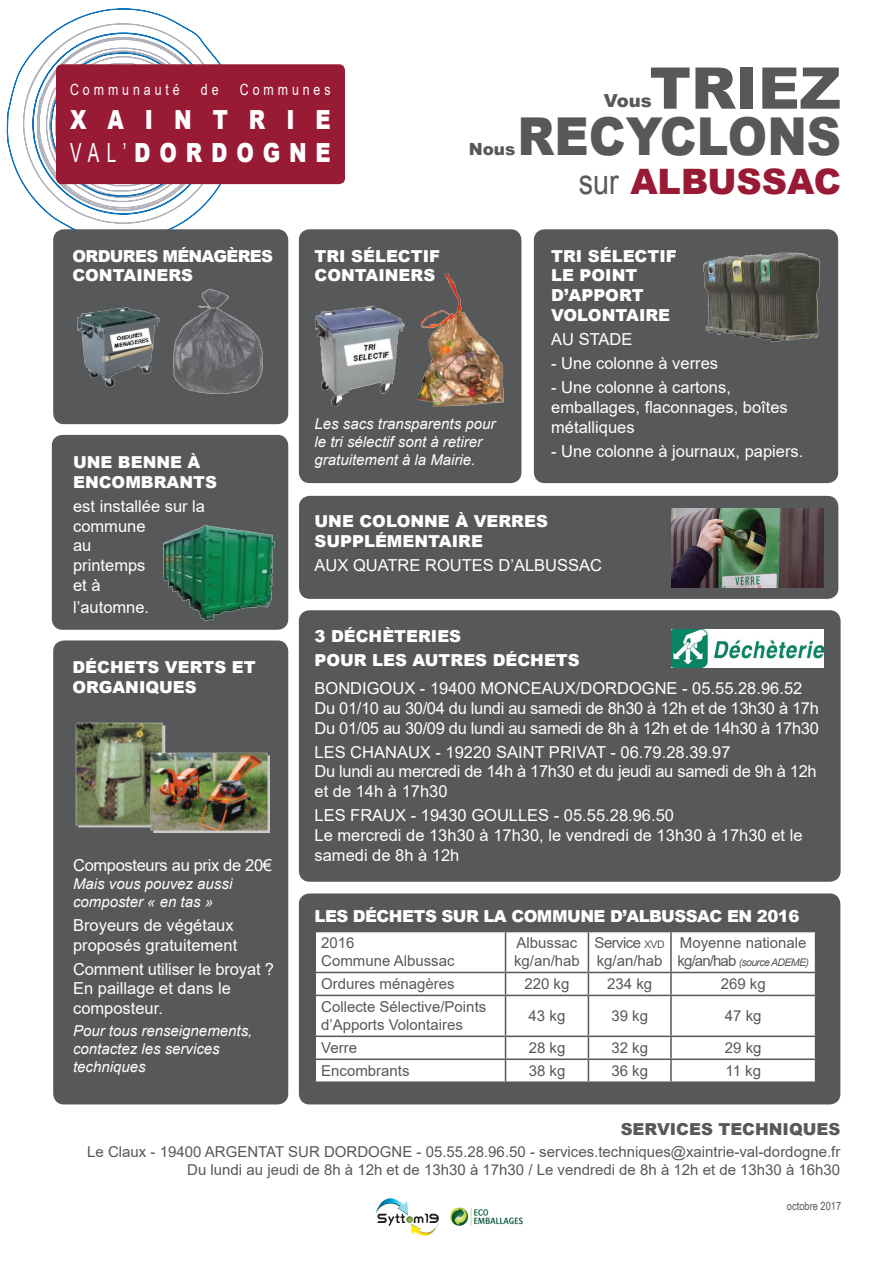
<style>
.page{position:relative;width:893px;height:1263px;background:#fff}
.page>*{position:absolute;margin:0;border:0;box-sizing:border-box;transform-origin:0 0}
.t1{font:900 57.45px "Arial";color:#57585a}
.t2{font:900 52.2px "Arial";color:#57585a;scale:.91 1}
.t3{font:900 35.1px "Arial";color:#981a35}
.t4{font:900 26.4px/33.2px "Arial";letter-spacing:.71em;color:#fff;scale:.8 1}
.t5{font:900 18px "Arial";color:#57585a}
.t6{font:900 16.8px "Arial";color:#57585a}
.t7{font:16.5px/19.8px "Arial";color:#fff}
.t8{font:16.5px/19.8px "Arial";letter-spacing:-.02em;color:#fff}
.t9{font:900 16.5px/19.8px "Arial";color:#fff}
.t10{font:900 16.5px "Arial";letter-spacing:-.03em;color:#fff}
.t11{font:900 16.5px/19.8px "Arial";letter-spacing:-.04em;color:#fff}
.t12{font:900 16.5px "Arial";color:#57585a}
.t13{font:15.45px "Arial";letter-spacing:.32em;color:#fff;scale:.8 1}
.t14{font:15px/18px "Arial";color:#57585a}
.t15{font:italic 15px/18px "Arial";color:#fff}
.t16{font:15px/18px "Arial";letter-spacing:-.04em;color:#57585a}
.t17{font:11.25px "Arial Narrow";color:#57585a}
.t18{font:italic 10.5px "Arial";letter-spacing:-.06em;color:#57585a}
.s1{font-family:"Arial Narrow";font-weight:400}
.s2{font-family:"Arial Narrow";font-weight:400;color:#57585a}
.s3{font-size:10.5px}
.s4{font-style:normal;font-size:15px}
</style>
<div class="page">
<svg style="left:6px;top:8px;width:233px;height:221px"></svg>
<svg style="left:23px;top:23px;width:200px;height:201px"></svg>
<div style="left:56px;top:64px;width:289px;height:120px;background:#981a35;border-radius:6px"></div>
<div style="left:301px;top:612px;width:537px;height:267px;background:#57585a;border-radius:9px"></div>
<div style="left:299px;top:610px;width:542px;height:272px;border:4px solid #57585a;border-radius:9px"></div>
<div style="left:55px;top:643px;width:231px;height:459px;background:#57585a;border-radius:9px"></div>
<div style="left:53px;top:640px;width:235px;height:464px;border:4px solid #57585a;border-radius:9px"></div>
<div style="left:55px;top:232px;width:231px;height:190px;background:#57585a;border-radius:9px"></div>
<div style="left:53px;top:229px;width:235px;height:195px;border:4px solid #57585a;border-radius:9px"></div>
<div style="left:54px;top:437px;width:232px;height:190px;background:#57585a;border-radius:9px"></div>
<div style="left:52px;top:435px;width:236px;height:195px;border:4px solid #57585a;border-radius:9px"></div>
<div style="left:301px;top:232px;width:218px;height:249px;background:#57585a;border-radius:9px"></div>
<div style="left:299px;top:229px;width:222px;height:254px;border:4px solid #57585a;border-radius:9px"></div>
<div style="left:536px;top:232px;width:300px;height:249px;background:#57585a;border-radius:9px"></div>
<div style="left:534px;top:229px;width:304px;height:254px;border:4px solid #57585a;border-radius:9px"></div>
<div style="left:301px;top:896px;width:537px;height:206px;background:#57585a;border-radius:9px"></div>
<div style="left:299px;top:893px;width:541px;height:211px;border:4px solid #57585a;border-radius:9px"></div>
<div style="left:301px;top:498px;width:535px;height:99px;background:#57585a;border-radius:9px"></div>
<div style="left:299px;top:496px;width:539px;height:103px;border:4px solid #57585a;border-radius:9px"></div>
<img style="left:672px;top:508px;width:151px;height:79px">
<div style="left:316px;top:932px;width:499px;height:149px;background:#fff"></div>
<hr style="left:505px;top:932px;width:1px;height:40px;background:#57585a">
<hr style="left:588px;top:932px;width:1px;height:40px;background:#57585a">
<hr style="left:670px;top:932px;width:2px;height:40px;background:#57585a">
<hr style="left:314px;top:972px;width:191px;height:1px;background:#57585a">
<hr style="left:505px;top:972px;width:83px;height:1px;background:#57585a">
<svg style="left:505px;top:973px;width:1px;height:22px"></svg>
<hr style="left:588px;top:972px;width:83px;height:1px;background:#57585a">
<svg style="left:588px;top:973px;width:1px;height:22px"></svg>
<hr style="left:671px;top:972px;width:145px;height:1px;background:#57585a">
<hr style="left:670px;top:973px;width:2px;height:22px;background:#57585a">
<hr style="left:314px;top:995px;width:191px;height:1px;background:#57585a">
<hr style="left:505px;top:995px;width:83px;height:1px;background:#57585a">
<hr style="left:505px;top:996px;width:1px;height:39px;background:#57585a">
<hr style="left:588px;top:995px;width:83px;height:1px;background:#57585a">
<hr style="left:588px;top:996px;width:1px;height:39px;background:#57585a">
<hr style="left:671px;top:995px;width:145px;height:1px;background:#57585a">
<hr style="left:670px;top:996px;width:2px;height:39px;background:#57585a">
<hr style="left:314px;top:1035px;width:191px;height:2px;background:#57585a">
<hr style="left:505px;top:1035px;width:83px;height:2px;background:#57585a">
<hr style="left:588px;top:1035px;width:83px;height:2px;background:#57585a">
<hr style="left:671px;top:1035px;width:145px;height:2px;background:#57585a">
<hr style="left:670px;top:1037px;width:2px;height:21px;background:#57585a">
<hr style="left:314px;top:1058px;width:191px;height:2px;background:#57585a">
<hr style="left:505px;top:1058px;width:83px;height:2px;background:#57585a">
<svg style="left:505px;top:1037px;width:1px;height:44px"></svg>
<hr style="left:588px;top:1058px;width:83px;height:2px;background:#57585a">
<svg style="left:588px;top:1037px;width:1px;height:44px"></svg>
<hr style="left:671px;top:1058px;width:145px;height:2px;background:#57585a">
<hr style="left:670px;top:1060px;width:2px;height:21px;background:#57585a">
<img style="left:75px;top:722px;width:91px;height:106px">
<img style="left:149px;top:752px;width:120px;height:80px">
<img style="left:672px;top:630px;width:151px;height:38px">
<img style="left:77px;top:307px;width:83px;height:81px">
<img style="left:173px;top:288px;width:90px;height:106px">
<img style="left:315px;top:305px;width:90px;height:102px">
<img style="left:419px;top:273px;width:85px;height:134px">
<img style="left:703px;top:252px;width:117px;height:90px">
<img style="left:150px;top:525px;width:139px;height:104px">
<img style="left:450px;top:1207px;width:73px;height:19px">
<svg style="left:376px;top:1198px;width:63px;height:38px"></svg>
<p class="t13" style="left:70px;top:79px;width:139px">Communauté</p>
<p class="t13" style="left:201px;top:79px;width:24px">d e</p>
<p class="t13" style="left:240px;top:79px;width:115px">Communes</p>
<h3 class="t4" style="left:70px;top:102px;width:327px">XAINTRIE<br><span class="s1">VAL’</span>DORDOGNE</h3>
<h1 class="t1" style="left:650px;top:46px;width:193px">TRIEZ</h1>
<p class="t5" style="left:604px;top:88px;width:50px">Vous</p>
<h2 class="t2" style="left:518px;top:99px;width:357px">RECYCLONS</h2>
<p class="t6" style="left:469px;top:136px;width:48px">Nous</p>
<h3 class="t3" style="left:579px;top:156px;width:264px"><span class="s2">sur</span> ALBUSSAC</h3>
<p class="t9" style="left:551px;top:245px;width:127px">TRI SÉLECTIF<br>LE POINT<br>D’APPORT<br>VOLONTAIRE</p>
<p class="t7" style="left:551px;top:329px;width:83px">AU STADE</p>
<p class="t7" style="left:551px;top:353px;width:168px">- Une colonne à verres</p>
<p class="t7" style="left:551px;top:377px;width:238px">- Une colonne à cartons, emballages, flaconnages, boîtes métalliques</p>
<p class="t7" style="left:551px;top:441px;width:254px">- Une colonne à journaux, papiers.</p>
<p class="t11" style="left:72px;top:245px;width:202px">ORDURES MÉNAGÈRES<br>CONTAINERS</p>
<p class="t9" style="left:314px;top:245px;width:127px">TRI SÉLECTIF<br>CONTAINERS</p>
<p class="t15" style="left:314px;top:415px;width:182px">Les sacs transparents pour le tri sélectif sont à retirer gratuitement à la Mairie.</p>
<p class="t9" style="left:73px;top:452px;width:145px">UNE BENNE À<br>ENCOMBRANTS</p>
<p class="t7" style="left:73px;top:496px;width:134px">est installée sur la commune<br>au<br>printemps<br>et à</p>
<p class="t7" style="left:73px;top:597px;width:78px">l’automne.</p>
<p class="t9" style="left:314px;top:511px;width:235px">UNE COLONNE À VERRES<br>SUPPLÉMENTAIRE</p>
<p class="t7" style="left:314px;top:555px;width:289px">AUX QUATRE ROUTES D’ALBUSSAC</p>
<p class="t9" style="left:72px;top:657px;width:185px">DÉCHETS VERTS ET<br>ORGANIQUES</p>
<p class="t8" style="left:73px;top:855px;width:201px">Composteurs au prix de 20€</p>
<p class="t15" style="left:73px;top:875px;width:161px">Mais vous pouvez aussi composter « en tas »</p>
<p class="t7" style="left:73px;top:915px;width:166px">Broyeurs de végétaux proposés gratuitement</p>
<p class="t7" style="left:73px;top:959px;width:202px">Comment utiliser le broyat ?<br>En paillage et dans le composteur.</p>
<p class="t15" style="left:73px;top:1022px;width:181px">Pour tous renseignements, contactez les services techniques</p>
<p class="t9" style="left:314px;top:623px;width:267px;line-height:24px">3 DÉCHÈTERIES<br>POUR LES AUTRES DÉCHETS</p>
<p class="t8" style="left:314px;top:678px;width:506px">BONDIGOUX - 19400 MONCEAUX/DORDOGNE - 05.55.28.96.52<br>Du 01/10 au 30/04 du lundi au samedi de 8h30 à 12h et de 13h30 à 17h<br>Du 01/05 au 30/09 du lundi au samedi de 8h à 12h et de 14h30 à 17h30</p>
<p class="t8" style="left:314px;top:742px;width:504px">LES CHANAUX - 19220 SAINT PRIVAT - 06.79.28.39.97<br>Du lundi au mercredi de 14h à 17h30 et du jeudi au samedi de 9h à 12h et de 14h à 17h30</p>
<p class="t7" style="left:314px;top:805px;width:489px">LES FRAUX - 19430 GOULLES - 05.55.28.96.50<br>Le mercredi de 13h30 à 17h30, le vendredi de 13h30 à 17h30 et le samedi de 8h à 12h</p>
<p class="t10" style="left:314px;top:904px;width:486px">LES DÉCHETS SUR LA COMMUNE D’ALBUSSAC EN 2016</p>
<p class="t14" style="left:321px;top:934px;width:135px">2016<br>Commune Albussac</p>
<p class="t14" style="left:514px;top:934px;width:67px">Albussac kg/an/hab</p>
<p class="t16" style="left:595px;top:934px;width:72px">Service <span class="s3">XVD </span>kg/an/hab</p>
<p class="t14" style="left:680px;top:934px;width:128px">Moyenne nationale</p>
<p class="t18" style="left:678px;top:956px;width:133px"><span class="s4">kg/an/hab</span> (source ADEME)</p>
<p class="t14" style="left:321px;top:975px;width:135px">Ordures ménagères</p>
<p class="t14" style="left:524px;top:975px;width:47px">220 kg</p>
<p class="t14" style="left:607px;top:975px;width:47px">234 kg</p>
<p class="t14" style="left:721px;top:975px;width:47px">269 kg</p>
<p class="t14" style="left:321px;top:998px;width:167px">Collecte Sélective/Points d’Apports Volontaires</p>
<p class="t14" style="left:529px;top:1007px;width:38px">43 kg</p>
<p class="t14" style="left:611px;top:1007px;width:38px">39 kg</p>
<p class="t14" style="left:725px;top:1007px;width:38px">47 kg</p>
<p class="t14" style="left:321px;top:1039px;width:37px">Verre</p>
<p class="t14" style="left:529px;top:1039px;width:38px">28 kg</p>
<p class="t14" style="left:611px;top:1039px;width:38px">32 kg</p>
<p class="t14" style="left:725px;top:1039px;width:38px">29 kg</p>
<p class="t14" style="left:321px;top:1062px;width:90px">Encombrants</p>
<p class="t14" style="left:529px;top:1062px;width:38px">38 kg</p>
<p class="t14" style="left:611px;top:1062px;width:38px">36 kg</p>
<p class="t14" style="left:725px;top:1062px;width:37px">11 kg</p>
<p class="t12" style="left:621px;top:1117px;width:221px">SERVICES TECHNIQUES</p>
<p class="t14" style="left:87px;top:1143px;width:755px;text-align:right">Le Claux - 19400 ARGENTAT SUR DORDOGNE - 05.55.28.96.50 - services.techniques@xaintrie-val-dordogne.fr<br>Du lundi au jeudi de 8h à 12h et de 13h30 à 17h30 / Le vendredi de 8h à 12h et de 13h30 à 16h30</p>
<p class="t17" style="left:787px;top:1198px;width:56px">octobre 2017</p>
</div>
